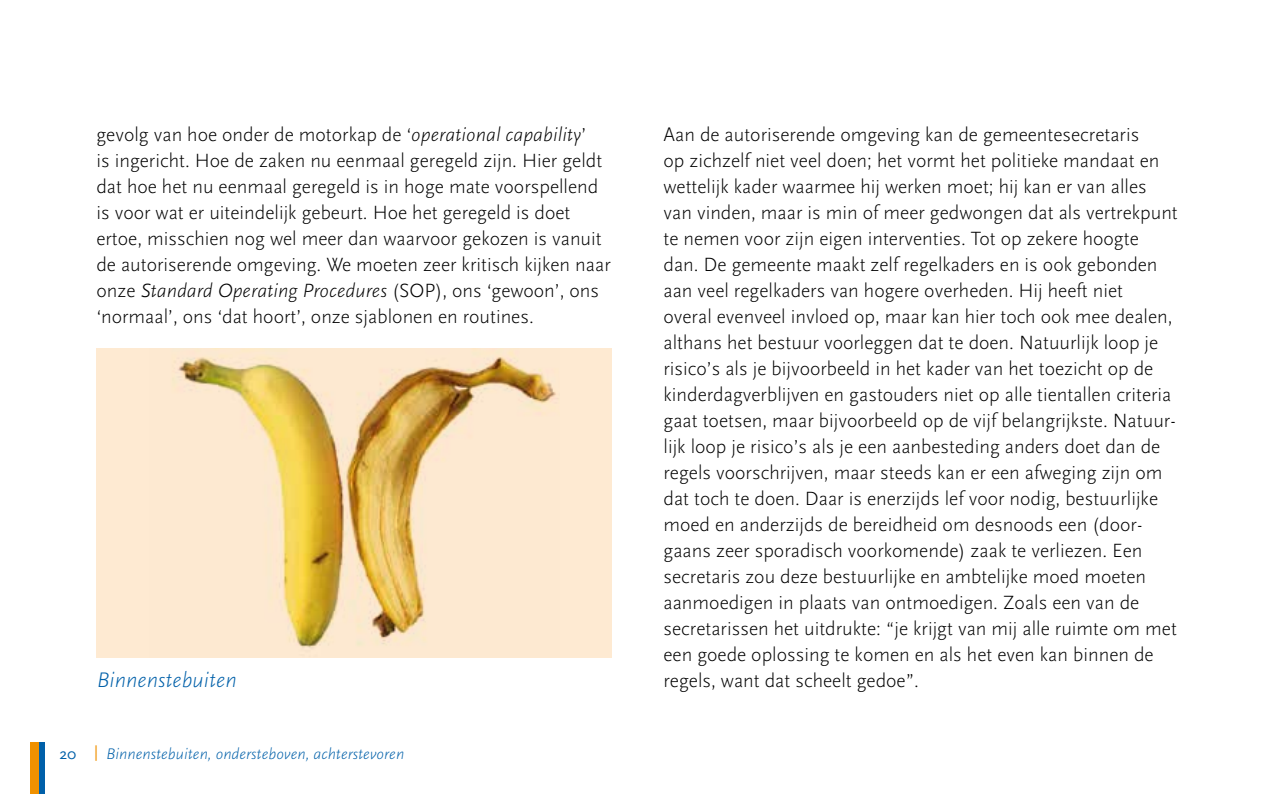
<style>
.page{position:relative;width:1276px;height:794px;background:#fff}
.page>*{position:absolute;margin:0;border:0;box-sizing:border-box;transform-origin:0 0}
.t1{font:italic 300 22px "Scala Sans Pro";color:#0060a9}
.t2{font:300 20px/26px "Scala Sans Pro";color:#000}
.t3{font:italic 300 16px "Scala Sans Pro";color:#0060a9}
.s1{font-style:italic}
.s2{font-weight:400;font-style:normal}
.s3{font-weight:400;font-style:normal;color:#f09100}
</style>
<div class="page">
<div style="left:39px;top:743px;width:5px;height:51px;background:#0060a9"></div>
<div style="left:30px;top:743px;width:9px;height:51px;background:#f09100"></div>
<div style="left:97px;top:349px;width:515px;height:309px;background:#feead2"></div>
<img style="left:174px;top:351px;width:384px;height:297px">
<p class="t2" style="left:96px;top:121px;width:516px">gevolg van hoe onder de motorkap de ‘<span class="s1">operational capability</span>’<br>is ingericht. Hoe de zaken nu eenmaal geregeld zijn. Hier geldt dat hoe het nu eenmaal geregeld is in hoge mate voorspellend is voor wat er uiteindelijk gebeurt. Hoe het geregeld is doet ertoe, misschien nog wel meer dan waarvoor gekozen is vanuit de autoriserende omgeving. We moeten zeer kritisch kijken naar onze <span class="s1">Standard Operating Procedures</span> (SOP), ons ‘gewoon’, ons ‘normaal’, ons ‘dat hoort’, onze sjablonen en routines.</p>
<p class="t2" style="left:663px;top:121px;width:516px">Aan de autoriserende omgeving kan de gemeentesecretaris<br>op zichzelf niet veel doen; het vormt het politieke mandaat en wettelijk kader waarmee hij werken moet; hij kan er van alles van vinden, maar is min of meer gedwongen dat als vertrekpunt te nemen voor zijn eigen interventies. Tot op zekere hoogte dan. De gemeente maakt zelf regelkaders en is ook gebonden aan veel regelkaders van hogere overheden. Hij heeft niet<br>overal evenveel invloed op, maar kan hier toch ook mee dealen, althans het bestuur voorleggen dat te doen. Natuurlijk loop je risico’s als je bijvoorbeeld in het kader van het toezicht op de kinderdagverblijven en gastouders niet op alle tientallen criteria gaat toetsen, maar bijvoorbeeld op de vijf belangrijkste. Natuur&shy;lijk loop je risico’s als je een aanbesteding anders doet dan de regels voorschrijven, maar steeds kan er een afweging zijn om dat toch te doen. Daar is enerzijds lef voor nodig, bestuurlijke moed en anderzijds de bereidheid om desnoods een (door&shy;gaans zeer sporadisch voorkomende) zaak te verliezen. Een secretaris zou deze bestuurlijke en ambtelijke moed moeten aanmoedigen in plaats van ontmoedigen. Zoals een van de secretarissen het uitdrukte: “je krijgt van mij alle ruimte om met een goede oplossing te komen en als het even kan binnen de</p>
<p class="t1" style="left:97px;top:667px;width:141px">Binnenstebuiten</p>
<p class="t2" style="left:663px;top:667px;width:257px">regels, want dat scheelt gedoe”.</p>
<p class="t3" style="left:59px;top:744px;width:346px"><span class="s2">20</span> <span class="s3">|</span> Binnenstebuiten, ondersteboven, achterstevoren</p>
</div>
